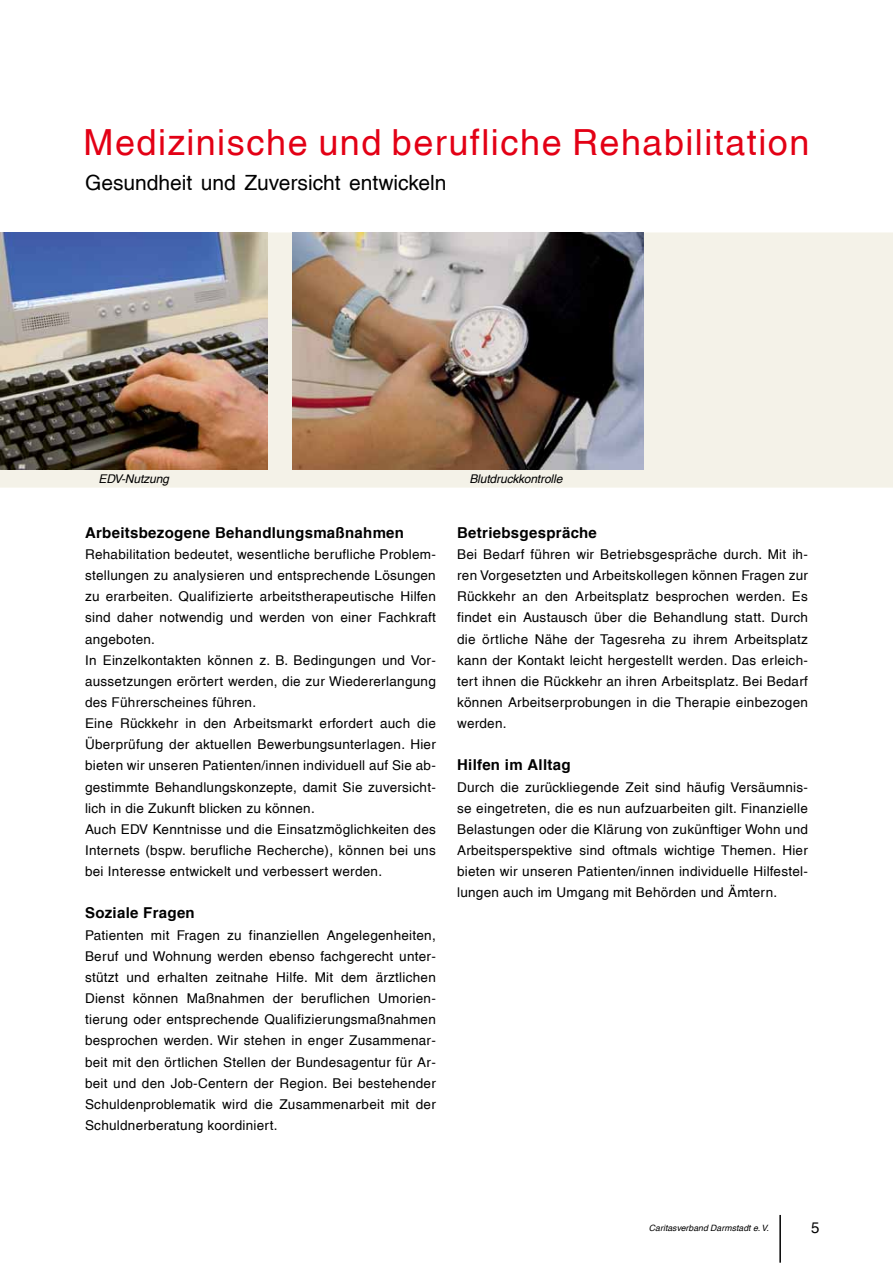
<style>
.page{position:relative;width:893px;height:1263px;background:#fff}
.page>*{position:absolute;margin:0;border:0;box-sizing:border-box;transform-origin:0 0}
.t1{font:36px "Helvetica";letter-spacing:.04em;color:#e30015}
.t2{font:21px "Helvetica";color:#000}
.t3{font:700 15px "Helvetica";letter-spacing:.02em;color:#000}
.t4{font:15px "Helvetica";color:#000}
.t5{font:13.5px/21.1px "Helvetica";letter-spacing:.02em;color:#000;text-align:justify}
.t6{font:italic 12px "Helvetica";letter-spacing:-.01em;color:#000}
.t7{font:italic 8.7px "Helvetica";color:#000}
</style>
<div class="page">
<hr style="left:779px;top:1215px;width:2px;height:48px;background:#000">
<div style="left:0;top:232px;width:893px;height:256px;background:#f4f2e8"></div>
<img style="left:0;top:232px;width:267px;height:237px">
<img style="left:293px;top:232px;width:351px;height:237px">
<h1 class="t1" style="left:83px;top:121px;width:728px">Medizinische und berufliche Rehabilitation</h1>
<h2 class="t2" style="left:85px;top:170px;width:363px">Gesundheit und Zuversicht entwickeln</h2>
<p class="t6" style="left:99px;top:472px;width:72px">EDV-Nutzung</p>
<p class="t6" style="left:469px;top:472px;width:95px">Blutdruckkontrolle</p>
<p class="t3" style="left:85px;top:523px;width:321px">Arbeitsbezogene Behandlungsmaßnahmen</p>
<p class="t5" style="left:85px;top:543px;width:352px;text-align:left">Rehabilitation bedeutet, wesentliche berufliche Problem&shy;stellungen zu analysieren und entsprechende Lösungen zu erarbeiten. Qualifizierte arbeitstherapeutische Hilfen sind daher notwendig und werden von einer Fachkraft angeboten.<br>In Einzelkontakten können z. B. Bedingungen und Vor&shy;aussetzungen erörtert werden, die zur Wiedererlangung des Führerscheines führen.<br>Eine Rückkehr in den Arbeitsmarkt erfordert auch die Überprüfung der aktuellen Bewerbungsunterlagen. Hier bieten wir unseren Patienten/innen individuell auf Sie ab&shy;gestimmte Behandlungskonzepte, damit Sie zuversicht&shy;lich in die Zukunft blicken zu können.<br>Auch EDV Kenntnisse und die Einsatzmöglichkeiten des Internets (bspw. berufliche Recherche), können bei uns bei Interesse entwickelt und verbessert werden.</p>
<p class="t3" style="left:85px;top:904px;width:111px">Soziale Fragen</p>
<p class="t5" style="left:85px;top:924px;width:352px">Patienten mit Fragen zu finanziellen Angelegenheiten, Beruf und Wohnung werden ebenso fachgerecht unter&shy;stützt und erhalten zeitnahe Hilfe. Mit dem ärztlichen Dienst können Maßnahmen der beruflichen Umorien&shy;tierung oder entsprechende Qualifizierungsmaßnahmen besprochen werden. Wir stehen in enger Zusammenar&shy;beit mit den örtlichen Stellen der Bundesagentur für Ar&shy;beit und den Job-Centern der Region. Bei bestehender Schuldenproblematik wird die Zusammenarbeit mit der Schuldnerberatung koordiniert.</p>
<p class="t3" style="left:457px;top:523px;width:141px">Betriebsgespräche</p>
<p class="t5" style="left:457px;top:543px;width:352px">Bei Bedarf führen wir Betriebsgespräche durch. Mit ih&shy;ren Vorgesetzten und Arbeitskollegen können Fragen zur Rückkehr an den Arbeitsplatz besprochen werden. Es findet ein Austausch über die Behandlung statt. Durch die örtliche Nähe der Tagesreha zu ihrem Arbeitsplatz kann der Kontakt leicht hergestellt werden. Das erleich&shy;tert ihnen die Rückkehr an ihren Arbeitsplatz. Bei Bedarf können Arbeitserprobungen in die Therapie einbezogen werden.</p>
<p class="t3" style="left:457px;top:756px;width:115px">Hilfen im Alltag</p>
<p class="t5" style="left:457px;top:776px;width:352px">Durch die zurückliegende Zeit sind häufig Versäumnis&shy;se eingetreten, die es nun aufzuarbeiten gilt. Finanzielle Belastungen oder die Klärung von zukünftiger Wohn und Arbeitsperspektive sind oftmals wichtige Themen. Hier bieten wir unseren Patienten/innen individuelle Hilfestel&shy;lungen auch im Umgang mit Behörden und Ämtern.</p>
<p class="t7" style="left:649px;top:1223px;width:121px">Caritasverband Darmstadt e. V.</p>
<p class="t4" style="left:811px;top:1219px;width:10px">5</p>
</div>
